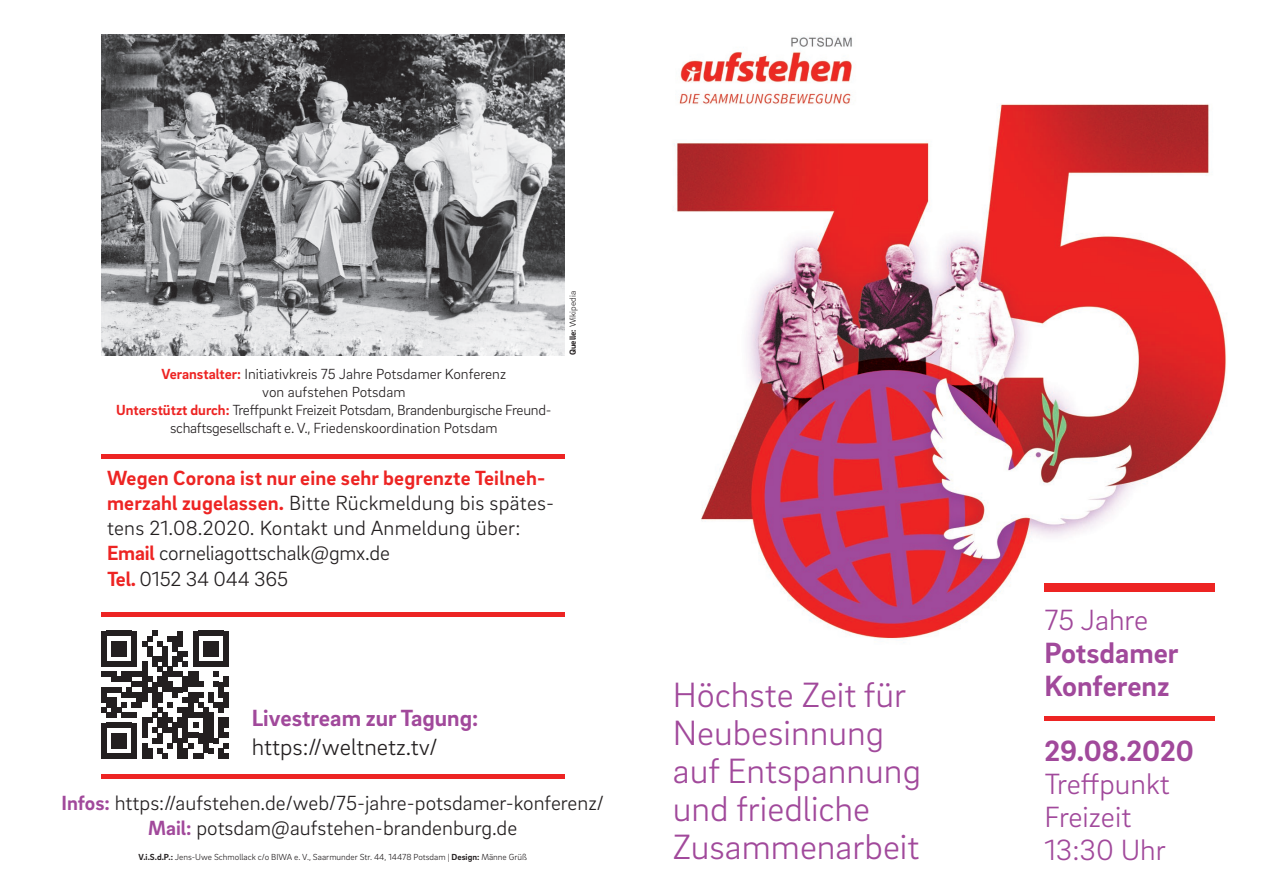
<style>
.page{position:relative;width:1263px;height:893px;background:#fff}
.page>*{position:absolute;margin:0;border:0;box-sizing:border-box;transform-origin:0 0}
.t1{font:300 36px/38px "Brix Sans";color:#a1499b}
.t2{font:300 30px/33px "Brix Sans";color:#a1499b}
.t3{font:700 30px/33px "Brix Sans";color:#a1499b}
.t4{font:700 24px "Brix Sans";color:#a1499b}
.t5{font:300 24px "Brix Sans";color:#231f20}
.t6{font:300 21px/25.2px "Brix Sans";color:#231f20;text-align:center}
.t7{font:300 15px/18px "Brix Sans";letter-spacing:-.02em;color:#231f20;text-align:center}
.t8{font:300 9px "Brix Sans";color:#231f20}
.s1{font-weight:700;color:#ed2423}
.s2{font-weight:700}
.s3{font-weight:700;color:#a1499b}
</style>
<div class="page">
<img style="left:673px;top:104px;width:553px;height:535px">
<div style="left:1044px;top:583px;width:171px;height:9px;background:#ed2423"></div>
<hr style="left:1044px;top:717px;width:171px;height:4px;background:#ed2423">
<div style="left:101px;top:454px;width:464px;height:5px;background:#ed2423"></div>
<hr style="left:101px;top:613px;width:464px;height:4px;background:#ed2423">
<div style="left:101px;top:774px;width:464px;height:5px;background:#ed2423"></div>
<img style="left:675px;top:37px;width:184px;height:69px">
<img style="left:101px;top:34px;width:464px;height:321px">
<svg style="left:101px;top:631px;width:128px;height:127px"></svg>
<p class="t7" style="left:116px;top:365px;width:437px"><span class="s1">Veranstalter:</span> Initiativkreis 75 Jahre Potsdamer Konferenz<br>von aufstehen Potsdam<br><span class="s1">Unterstützt durch:</span> Treffpunkt Freizeit Potsdam, Brandenburgische Freund&shy;schaftsgesellschaft e. V., Friedenskoordination Potsdam</p>
<p class="t6" style="left:107px;top:464px;width:448px;text-align:left"><span class="s1">Wegen Corona ist nur eine sehr begrenzte Teilneh&shy;merzahl zugelassen.</span> Bitte Rückmeldung bis spätes&shy;tens 21.08.2020. Kontakt und Anmeldung über:<br><span class="s1">Email</span> corneliagottschalk@gmx.de<br><span class="s1">Tel.</span> 0152 34 044 365</p>
<p class="t8" style="left:567px;top:355px;width:65px;rotate:-90deg"><span class="s2">Quelle:</span> Wikipedia</p>
<p class="t4" style="left:252px;top:702px;width:228px">Livestream zur Tagung:</p>
<p class="t5" style="left:252px;top:731px;width:187px">https://weltnetz.tv/</p>
<p class="t6" style="left:61px;top:789px;width:544px"><span class="s3">Infos:</span> https://aufstehen.de/web/75-jahre-potsdamer-konferenz/<br><span class="s3">Mail:</span> potsdam@aufstehen-brandenburg.de</p>
<p class="t8" style="left:138px;top:851px;width:390px"><span class="s2">V.i.S.d.P.:</span> Jens-Uwe Schmollack c/o BIWA e. V., Saarmunder Str. 44, 14478 Potsdam | <span class="s2">Design:</span> Männe Grüß</p>
<h1 class="t1" style="left:673px;top:674px;width:250px">Höchste Zeit für<br>Neubesinnung auf Entspannung und friedliche<br>Zusammenarbeit</h1>
<h2 class="t2" style="left:1044px;top:602px;width:105px">75 Jahre</h2>
<h2 class="t3" style="left:1044px;top:635px;width:135px">Potsdamer<br>Konferenz</h2>
<h2 class="t3" style="left:1044px;top:733px;width:151px">29.08.2020</h2>
<h2 class="t2" style="left:1044px;top:766px;width:127px">Treffpunkt<br>Freizeit<br>13:30 Uhr</h2>
</div>
